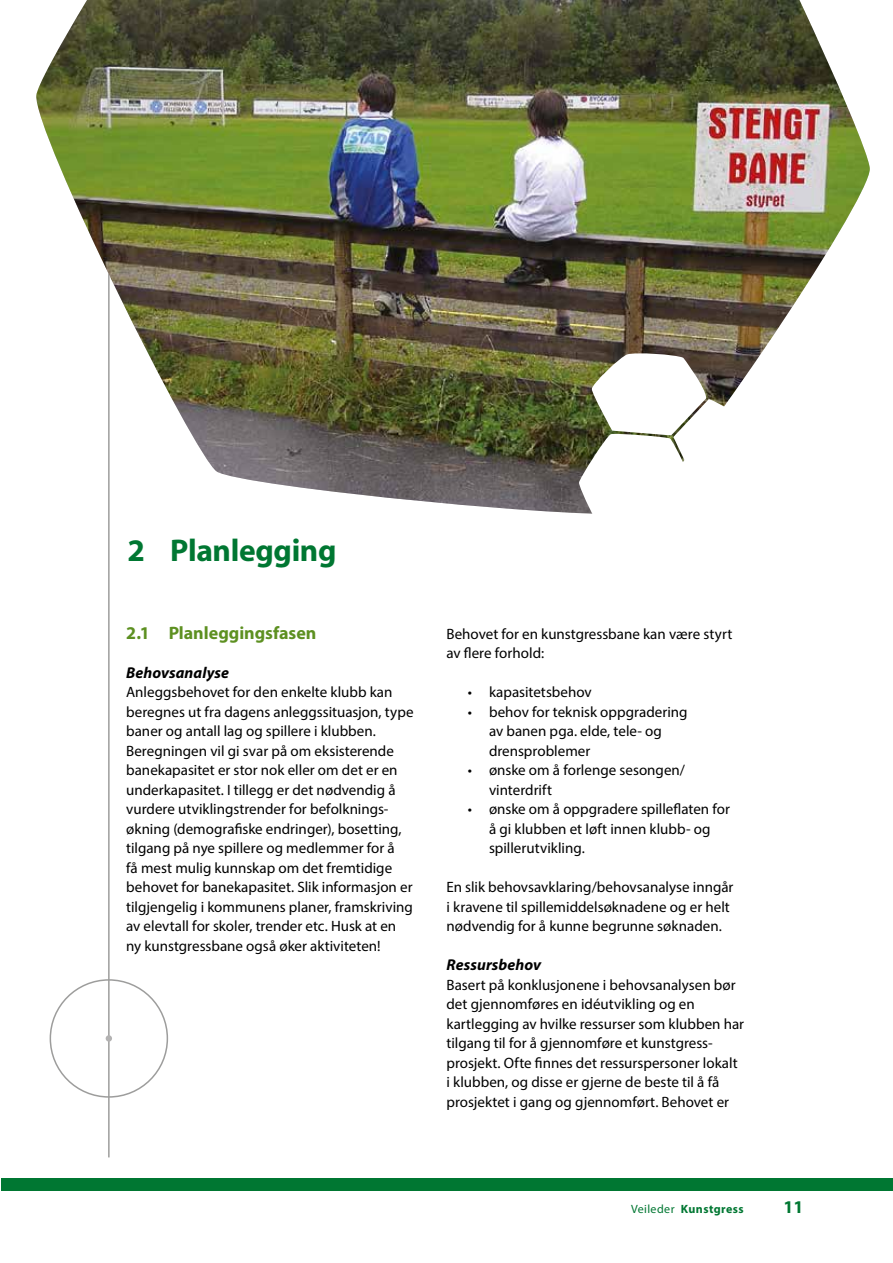
<style>
.page{position:relative;width:893px;height:1263px;background:#fff}
.page>*{position:absolute;margin:0;border:0;box-sizing:border-box;transform-origin:0 0}
.Kapitteltittel{font:700 31.5px "Myriad";letter-spacing:-.01em;color:#007732}
.Avsnittstittel{font:700 18px "Myriad Pro";color:#5d9021}
.t1{font:700 18px "Myriad";color:#007732}
.Avsnittstittel_2{font:italic 700 15.75px "Myriad Pro";letter-spacing:.005em;color:#000}
.Brød{font:15px/19.5px "Myriad Pro";color:#000}
.t2{font:700 12px "Myriad Pro";letter-spacing:.035em;color:#007732}
.s1{font-weight:400}
</style>
<div class="page">
<div style="left:1px;top:1178px;width:892px;height:13px;background:#007732"></div>
<hr style="left:108px;top:239px;width:2px;height:918px;background:#9d9d9c">
<div style="left:50px;top:979px;width:118px;height:119px;border:2px solid #9d9d9c;border-radius:50%"></div>
<div style="left:106px;top:1035px;width:6px;height:7px;background:#b3b2b2;border-radius:50%"></div>
<img style="left:36px;top:0;width:834px;height:516px">
<svg style="left:579px;top:352px;width:179px;height:164px"></svg>
<h1 class="Kapitteltittel" style="left:128px;top:534px;width:210px">2 Planlegging</h1>
<h2 class="Avsnittstittel" style="left:126px;top:621px;width:192px">2.1 Planleggingsfasen</h2>
<h3 class="Avsnittstittel_2" style="left:126px;top:662px;width:104px">Behovsanalyse</h3>
<p class="Brød" style="left:126px;top:682px;width:289px">Anleggsbehovet for den enkelte klubb kan beregnes ut fra dagens anleggssituasjon, type baner og antall lag og spillere i klubben.<br>Beregningen vil gi svar på om eksisterende banekapasitet er stor nok eller om det er en underkapasitet. I tillegg er det nødvendig å vurdere utviklingstrender for befolknings&shy;økning (demografiske endringer), bosetting, tilgang på nye spillere og medlemmer for å<br>få mest mulig kunnskap om det fremtidige behovet for banekapasitet. Slik informasjon er tilgjengelig i kommunens planer, framskriving av elevtall for skoler, trender etc. Husk at en ny kunstgressbane også øker aktiviteten!</p>
<p class="Brød" style="left:446px;top:624px;width:287px">Behovet for en kunstgressbane kan være styrt av flere forhold:</p>
<p class="Brød" style="left:468px;top:682px;width:126px">• kapasitetsbehov</p>
<p class="Brød" style="left:489px;top:702px;width:200px;text-indent:-21px">• behov for teknisk oppgradering av banen pga. elde, tele- og drensproblemer</p>
<p class="Brød" style="left:489px;top:760px;width:198px;text-indent:-21px">• ønske om å forlenge sesongen/ vinterdrift</p>
<p class="Brød" style="left:489px;top:799px;width:242px;text-indent:-21px">• ønske om å oppgradere spilleflaten for å gi klubben et løft innen klubb- og spillerutvikling.</p>
<p class="Brød" style="left:446px;top:877px;width:288px">En slik behovsavklaring/behovsanalyse inngår i kravene til spillemiddelsøknadene og er helt nødvendig for å kunne begrunne søknaden.</p>
<h3 class="Avsnittstittel_2" style="left:446px;top:955px;width:96px">Ressursbehov</h3>
<p class="Brød" style="left:446px;top:975px;width:299px">Basert på konklusjonene i behovsanalysen bør det gjennomføres en idéutvikling og en kartlegging av hvilke ressurser som klubben har tilgang til for å gjennomføre et kunstgress&shy;prosjekt. Ofte finnes det ressurspersoner lokalt i klubben, og disse er gjerne de beste til å få prosjektet i gang og gjennomført. Behovet er</p>
<p class="t2" style="left:631px;top:1201px;width:114px"><span class="s1">Veileder</span> Kunstgress</p>
<p class="t1" style="left:784px;top:1198px;width:21px">11</p>
</div>
